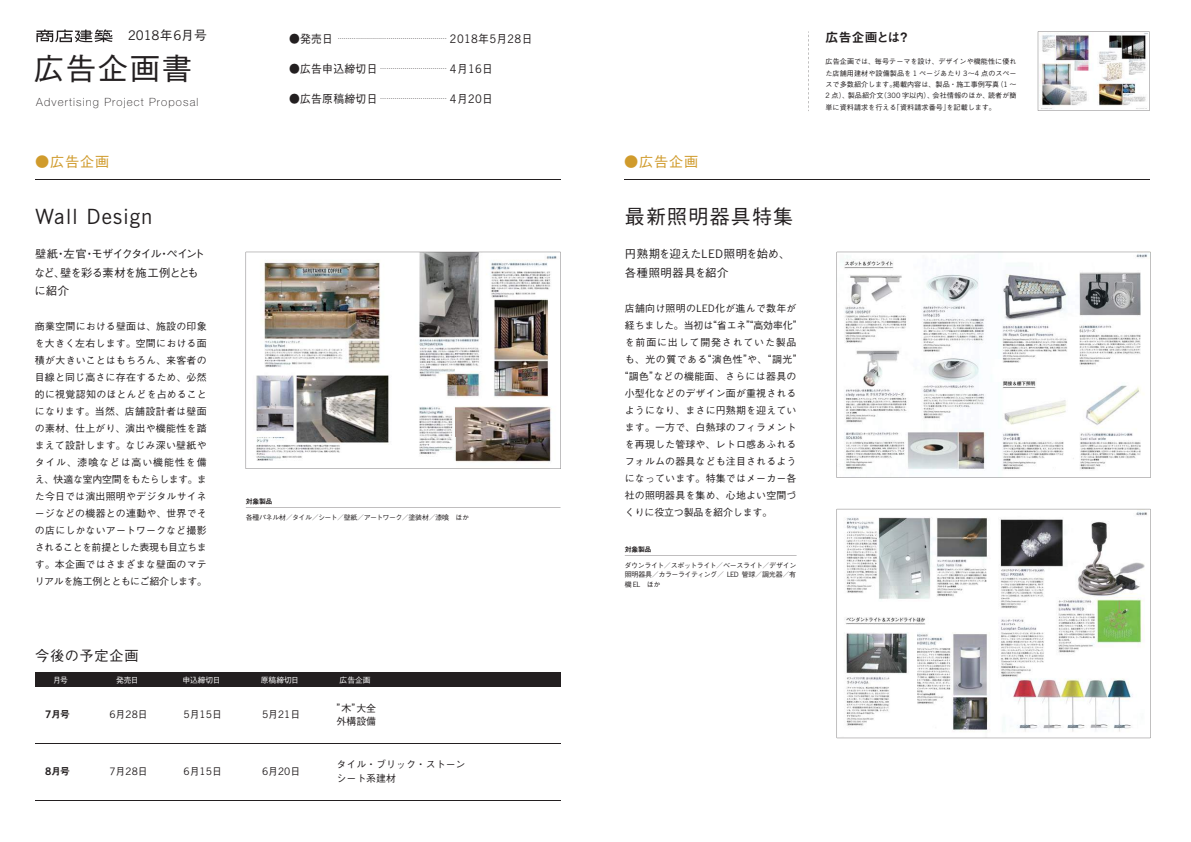
<style>
.page{position:relative;width:1191px;height:842px;background:#fff}
.page>*{position:absolute;margin:0;border:0;box-sizing:border-box;transform-origin:0 0}
.t1{font:30.5px "Gothic BBB Pro Medium 90 pv RKSJ H";letter-spacing:.05em;color:#231f20}
.t2{font:21px "News Gothic BT";letter-spacing:.055em;color:#231f20}
.t3{font:20px "Gothic BBB Pro Medium 90 pv RKSJ H";letter-spacing:.06em;color:#231f20}
.t4{font:14.2px "Gothic BBB Pro Medium 90 pv RKSJ H";letter-spacing:.06em;color:#d09b2c}
.t5{font:14.2px "Gothic BBB Pro Medium 90 pv RKSJ H";letter-spacing:.06em;color:#231f20}
.t6{font:13.3px "News Gothic BT";color:#231f20}
.t7{font:12.8px "Midashi Go Pro MB31 90 pv RKSJ H";letter-spacing:.025em;color:#231f20}
.t8{font:11.3px/18.4px "Gothic BBB Pro Medium 90 pv RKSJ H";letter-spacing:-.065em;color:#231f20}
.t9{font:100 11.3px "Helvetica Neue";letter-spacing:.1em;color:#231f20}
.t10{font:11.3px/18.4px "Gothic BBB Pro Medium 90 pv RKSJ H";letter-spacing:.015em;color:#231f20}
.t11{font:10.3px "News Gothic BT";color:#231f20}
.t12{font:9.9px/17px "Gothic BBB Pro Medium 90 pv RKSJ H";letter-spacing:.02em;color:#231f20}
.t13{font:9.9px "Gothic BBB Pro Medium 90 pv RKSJ H";letter-spacing:-.01em;color:#231f20}
.t14{font:9.9px/13.5px "Gothic BBB Pro Medium 90 pv RKSJ H";color:#231f20}
.t15{font:9.9px "Gothic BBB Pro Medium 90 pv RKSJ H";letter-spacing:.045em;color:#231f20}
.t16{font:9.9px "Gothic BBB Pro Medium 90 pv RKSJ H";letter-spacing:.085em;color:#231f20}
.t17{font:9.9px "Midashi Go Pro MB31 90 pv RKSJ H";color:#231f20}
.t18{font:7.8px "Gothic BBB Pro Medium 90 pv RKSJ H";color:#fff}
.t19{font:7.1px/11.3px "Gothic BBB Pro Medium 90 pv RKSJ H";letter-spacing:.005em;color:#231f20;text-align:justify}
.t20{font:7px/9.2px "Gothic BBB Pro Medium 90 pv RKSJ H";letter-spacing:-.06em;color:#231f20;text-align:justify}
.t21{font:7px "Midashi Go Pro MB31 90 pv RKSJ H";letter-spacing:-.055em;color:#231f20}
.t22{font:6.4px "Gothic BBB Pro Medium 90 pv RKSJ H";color:#231f20;scale:.95 1}
.s1{font-family:"Gothic BBB Pro Medium 90 pv RKSJ H";font-size:12.8px}
.s2{font-size:11.3px}
.s3{font-family:"News Gothic BT";font-size:11.8px}
.s4{font-family:"News Gothic BT";font-weight:700;font-size:10.4px}
.s5{font-family:"Gothic BBB Pro Medium 90 pv RKSJ H";font-size:9.9px}
.s6{font-family:"News Gothic BT";font-size:10.3px}
.s7{font-family:"News Gothic BT";font-size:7.3px}
.s8{font-family:"News Gothic BT";font-size:7.4px}
</style>
<div class="page">
<div style="left:35px;top:673px;width:525px;height:14px;background:#231f20"></div>
<svg style="left:36px;top:30px;width:76px;height:12px"></svg>
<hr style="left:35px;top:179px;width:525px;height:1px;background:#231f20">
<hr style="left:624px;top:179px;width:525px;height:1px;background:#231f20">
<hr style="left:35px;top:743px;width:525px;height:1px;background:#231f20">
<hr style="left:35px;top:800px;width:525px;height:1px;background:#231f20">
<img style="left:246px;top:252px;width:314px;height:217px">
<svg style="left:836px;top:252px;width:314px;height:226px"></svg>
<svg style="left:836px;top:509px;width:314px;height:229px"></svg>
<svg style="left:808px;top:31px;width:1px;height:80px"></svg>
<img style="left:1037px;top:31px;width:112px;height:80px">
<svg style="left:624px;top:555px;width:172px;height:1px"></svg>
<svg style="left:246px;top:507px;width:314px;height:1px"></svg>
<h3 class="t6" style="left:128px;top:28px;width:80px">2018<span class="s1">年</span>6<span class="s1">月号</span></h3>
<p class="t22" style="left:289px;top:36px;width:258px"><span class="s2">●発売日</span> ……………………………………………… <span class="s3">2018</span><span class="s2">年</span><span class="s3">5</span><span class="s2">月</span><span class="s3">28</span><span class="s2">日</span></p>
<p class="t22" style="left:289px;top:66px;width:216px"><span class="s2">●広告申込締切日</span> …………………………… <span class="s3">4</span><span class="s2">月</span><span class="s3">16</span><span class="s2">日</span></p>
<p class="t22" style="left:289px;top:96px;width:216px"><span class="s2">●広告原稿締切日</span> …………………………… <span class="s3">4</span><span class="s2">月</span><span class="s3">20</span><span class="s2">日</span></p>
<h1 class="t1" style="left:34px;top:57px;width:160px">広告企画書</h1>
<p class="t9" style="left:36px;top:98px;width:164px">Advertising Project Proposal</p>
<h3 class="t4" style="left:35px;top:156px;width:76px">●広告企画</h3>
<h3 class="t4" style="left:624px;top:156px;width:76px">●広告企画</h3>
<h2 class="t2" style="left:35px;top:205px;width:119px">Wall Design</h2>
<p class="t8" style="left:34px;top:246px;width:172px">壁紙・左官・モザイクタイル・ペイントなど、壁を彩る素材を施工例とともに紹介</p>
<p class="t12" style="left:35px;top:319px;width:174px;text-align:justify">商業空間における壁面は、施設の印象を大きく左右します。空間における面積が大きいことはもちろん、来客者の目線と同じ高さに存在するため、必然的に視覚認知のほとんどを占めることになります。当然、店舗設計者は壁面の素材、仕上がり、演出や機能性を踏まえて設計します。なじみ深い壁紙やタイル、漆喰などは高い機能性を備え、快適な室内空間をもたらします。また今日では演出照明やデジタルサイネージなどの機器との連動や、世界でその店にしかないアートワークなど撮影されることを前提とした表現も目立ちます。本企画ではさまざまな壁面のマテリアルを施工例とともにご紹介します。</p>
<h3 class="t5" style="left:35px;top:650px;width:105px">今後の予定企画</h3>
<p class="t21" style="left:246px;top:498px;width:28px">対象製品</p>
<p class="t20" style="left:246px;top:514px;width:225px">各種パネル材／タイル／シート／壁紙／アートワーク／塗装材／漆喰　ほか</p>
<p class="t18" style="left:53px;top:677px;width:16px">月号</p>
<p class="t18" style="left:116px;top:677px;width:24px">発売日</p>
<p class="t18" style="left:182px;top:677px;width:40px">申込締切日</p>
<p class="t18" style="left:261px;top:677px;width:40px">原稿締切日</p>
<p class="t18" style="left:339px;top:677px;width:33px">広告企画</p>
<p class="t17" style="left:45px;top:711px;width:26px"><span class="s4">7</span>月号</p>
<p class="t11" style="left:109px;top:709px;width:40px">6<span class="s5">月</span>28<span class="s5">日</span></p>
<p class="t11" style="left:184px;top:709px;width:40px">5<span class="s5">月</span>15<span class="s5">日</span></p>
<p class="t12" style="left:336px;top:702px;width:41px;line-height:13.5px">”木”大全外構設備</p>
<p class="t11" style="left:262px;top:709px;width:40px">5<span class="s5">月</span>21<span class="s5">日</span></p>
<p class="t17" style="left:45px;top:768px;width:26px"><span class="s4">8</span>月号</p>
<p class="t11" style="left:109px;top:765px;width:40px">7<span class="s5">月</span>28<span class="s5">日</span></p>
<p class="t11" style="left:184px;top:765px;width:40px">6<span class="s5">月</span>15<span class="s5">日</span></p>
<p class="t14" style="left:336px;top:759px;width:130px">タイル・ブリック・ストーンシート系建材</p>
<p class="t11" style="left:262px;top:765px;width:40px">6<span class="s5">月</span>20<span class="s5">日</span></p>
<h3 class="t3" style="left:625px;top:209px;width:170px">最新照明器具特集</h3>
<p class="t10" style="left:625px;top:246px;width:167px">円熟期を迎えた<span class="s3">LED</span>照明を始め、各種照明器具を紹介</p>
<p class="t12" style="left:625px;top:301px;width:173px">店舗向け照明の<span class="s6">LED</span>化が進んで数年が</p>
<p class="t13" style="left:625px;top:321px;width:179px">経ちました。当初は“省エネ”“高効率化”</p>
<p class="t16" style="left:625px;top:338px;width:173px">を前面に出して開発されていた製品</p>
<p class="t15" style="left:625px;top:355px;width:179px">も、光の質である“演色性”や、“調光”</p>
<p class="t12" style="left:618px;top:369px;width:179px">“調色”などの機能面、さらには器具の</p>
<p class="t12" style="left:625px;top:386px;width:173px">小型化などのデザイン面が重視される</p>
<p class="t12" style="left:625px;top:403px;width:173px">ようになり、まさに円熟期を迎えてい</p>
<p class="t12" style="left:625px;top:420px;width:173px">ます。一方で、白熱球のフィラメント</p>
<p class="t12" style="left:625px;top:437px;width:173px">を再現した管球や、レトロ感あふれる</p>
<p class="t12" style="left:625px;top:454px;width:173px">フォルムの器具なども注目されるよう</p>
<p class="t12" style="left:625px;top:471px;width:173px">になっています。特集ではメーカー各</p>
<p class="t12" style="left:625px;top:488px;width:173px">社の照明器具を集め、心地よい空間づ</p>
<p class="t13" style="left:625px;top:508px;width:149px">くりに役立つ製品を紹介します。</p>
<p class="t21" style="left:625px;top:546px;width:28px">対象製品</p>
<p class="t20" style="left:624px;top:562px;width:173px">ダウンライト／スポットライト／ベースライト／デザイン照明器具／カラーライティング／ <span class="s7">LED</span> 管球／調光器／有機 <span class="s7">EL</span>　ほか</p>
<p class="t7" style="left:825px;top:32px;width:86px">広告企画とは？</p>
<p class="t19" style="left:825px;top:57px;width:193px">広告企画では、毎号テーマを設け、デザインや機能性に優れた店舗用建材や設備製品を <span class="s8">1</span> ページあたり <span class="s8">3</span>～<span class="s8">4</span> 点のスペースで多数紹介します。掲載内容は、製品・施工事例写真（<span class="s8">1</span> ～<span class="s8">2</span> 点）、製品紹介文（<span class="s8">300</span> 字以内）、会社情報のほか、読者が簡単に資料請求を行える「資料請求番号」を記載します。</p>
</div>
